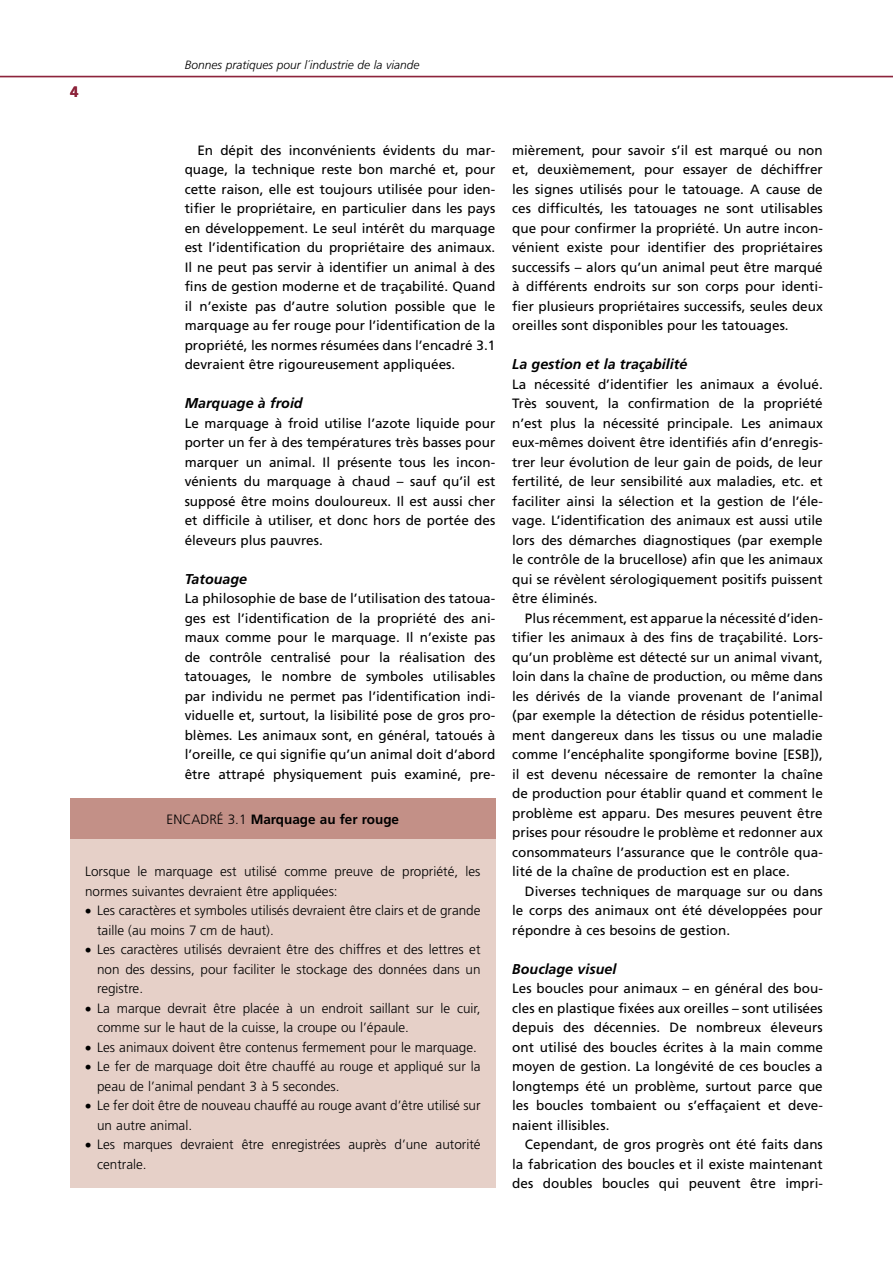
<style>
.page{position:relative;width:893px;height:1263px;background:#fff}
.page>*{position:absolute;margin:0;border:0;box-sizing:border-box;transform-origin:0 0}
.t1{font:700 15px "Frutiger LT Std";color:#8d243b}
.Heading_4{font:italic 700 14.25px "Frutiger LT Std";color:#000}
.NewPara1{font:13.5px/19.5px "Frutiger LT Std";color:#000;text-align:justify}
.NewPara{font:13.5px/19.5px "Frutiger LT Std";color:#000;text-align:justify}
.BoxBullet1{font:300 13.5px/19.5px "Frutiger LT Std";color:#000}
.BoxNewPara_1{font:300 13.5px/19.5px "Frutiger LT Std";color:#000}
.FigureTitle{font:700 13.5px "Frutiger LT Std";color:#000}
.t2{font:italic 300 12px "Frutiger LT Std";color:#000}
.s1{font-weight:300}
</style>
<div class="page">
<hr style="left:0;top:76px;width:893px;height:1px;background:#8d243b">
<div style="left:70px;top:798px;width:426px;height:41px;background:#c39087"></div>
<div style="left:70px;top:839px;width:426px;height:349px;background:#e6d0c8"></div>
<p class="t1" style="left:70px;top:83px;width:10px">4</p>
<p class="t2" style="left:185px;top:58px;width:236px">Bonnes pratiques pour l´industrie de la viande</p>
<p class="NewPara" style="left:185px;top:140px;width:312px;text-indent:13px">En dépit des inconvénients évidents du mar&shy;quage, la technique reste bon marché et, pour cette raison, elle est toujours utilisée pour iden&shy;tifier le propriétaire, en particulier dans les pays en développement. Le seul intérêt du marquage est l’identification du propriétaire des animaux.<br>Il ne peut pas servir à identifier un animal à des fins de gestion moderne et de traçabilité. Quand il n’existe pas d’autre solution possible que le marquage au fer rouge pour l’identification de la propriété, les normes résumées dans l’encadré 3.1 devraient être rigoureusement appliquées.</p>
<p class="Heading_4" style="left:185px;top:395px;width:119px">Marquage à froid</p>
<p class="NewPara1" style="left:185px;top:413px;width:312px">Le marquage à froid utilise l’azote liquide pour porter un fer à des températures très basses pour marquer un animal. Il présente tous les incon&shy;vénients du marquage à chaud – sauf qu’il est supposé être moins douloureux. Il est aussi cher et difficile à utiliser, et donc hors de portée des éleveurs plus pauvres.</p>
<p class="Heading_4" style="left:185px;top:570px;width:64px">Tatouage</p>
<p class="NewPara1" style="left:185px;top:589px;width:312px">La philosophie de base de l’utilisation des tatoua&shy;ges est l’identification de la propriété des ani&shy;maux comme pour le marquage. Il n’existe pas de contrôle centralisé pour la réalisation des tatouages, le nombre de symboles utilisables par individu ne permet pas l’identification indi&shy;viduelle et, surtout, la lisibilité pose de gros pro&shy;blèmes. Les animaux sont, en général, tatoués à l’oreille, ce qui signifie qu’un animal doit d’abord être attrapé physiquement puis examiné, pre-</p>
<p class="FigureTitle" style="left:167px;top:811px;width:234px"><span class="s1">ENCADRÉ 3.1</span> Marquage au fer rouge</p>
<p class="BoxNewPara_1" style="left:85px;top:862px;width:397px">Lorsque le marquage est utilisé comme preuve de propriété, les normes suivantes devraient être appliquées:</p>
<p class="BoxBullet1" style="left:97px;top:901px;width:385px;text-indent:-12px">• Les caractères et symboles utilisés devraient être clairs et de grande taille (au moins 7 cm de haut).</p>
<p class="BoxBullet1" style="left:97px;top:940px;width:385px;text-align:justify;text-indent:-12px">• Les caractères utilisés devraient être des chiffres et des lettres et non des dessins, pour faciliter le stockage des données dans un registre.</p>
<p class="BoxBullet1" style="left:97px;top:998px;width:385px;text-indent:-12px">• La marque devrait être placée à un endroit saillant sur le cuir, comme sur le haut de la cuisse, la croupe ou l’épaule.</p>
<p class="BoxBullet1" style="left:85px;top:1037px;width:393px">• Les animaux doivent être contenus fermement pour le marquage.</p>
<p class="BoxBullet1" style="left:97px;top:1057px;width:385px;text-indent:-12px">• Le fer de marquage doit être chauffé au rouge et appliqué sur la peau de l’animal pendant 3 à 5 secondes.</p>
<p class="BoxBullet1" style="left:97px;top:1096px;width:385px;text-indent:-12px">• Le fer doit être de nouveau chauffé au rouge avant d’être utilisé sur un autre animal.</p>
<p class="BoxBullet1" style="left:97px;top:1135px;width:385px;text-indent:-12px">• Les marques devraient être enregistrées auprès d’une autorité centrale.</p>
<p class="NewPara1" style="left:512px;top:140px;width:312px">mièrement, pour savoir s’il est marqué ou non et, deuxièmement, pour essayer de déchiffrer les signes utilisés pour le tatouage. A cause de ces difficultés, les tatouages ne sont utilisables que pour confirmer la propriété. Un autre incon&shy;vénient existe pour identifier des propriétaires successifs – alors qu’un animal peut être marqué à différents endroits sur son corps pour identi&shy;fier plusieurs propriétaires successifs, seules deux oreilles sont disponibles pour les tatouages.</p>
<p class="Heading_4" style="left:512px;top:356px;width:177px">La gestion et la traçabilité</p>
<p class="NewPara1" style="left:512px;top:374px;width:312px">La nécessité d’identifier les animaux a évolué.<br>Très souvent, la confirmation de la propriété n’est plus la nécessité principale. Les animaux eux-mêmes doivent être identifiés afin d’enregis&shy;trer leur évolution de leur gain de poids, de leur fertilité, de leur sensibilité aux maladies, etc. et faciliter ainsi la sélection et la gestion de l’éle&shy;vage. L’identification des animaux est aussi utile lors des démarches diagnostiques (par exemple le contrôle de la brucellose) afin que les animaux qui se révèlent sérologiquement positifs puissent être éliminés.</p>
<p class="NewPara" style="left:512px;top:608px;width:312px;text-indent:13px">Plus récemment, est apparue la nécessité d’iden&shy;tifier les animaux à des fins de traçabilité. Lors&shy;qu’un problème est détecté sur un animal vivant, loin dans la chaîne de production, ou même dans les dérivés de la viande provenant de l’animal (par exemple la détection de résidus potentielle&shy;ment dangereux dans les tissus ou une maladie comme l’encéphalite spongiforme bovine [ESB]), il est devenu nécessaire de remonter la chaîne de production pour établir quand et comment le problème est apparu. Des mesures peuvent être prises pour résoudre le problème et redonner aux consommateurs l’assurance que le contrôle qua&shy;lité de la chaîne de production est en place.</p>
<p class="NewPara" style="left:512px;top:881px;width:312px;text-indent:13px">Diverses techniques de marquage sur ou dans le corps des animaux ont été développées pour répondre à ces besoins de gestion.</p>
<p class="Heading_4" style="left:512px;top:960px;width:106px">Bouclage visuel</p>
<p class="NewPara1" style="left:512px;top:979px;width:312px">Les boucles pour animaux – en général des bou&shy;cles en plastique fixées aux oreilles – sont utilisées depuis des décennies. De nombreux éleveurs ont utilisé des boucles écrites à la main comme moyen de gestion. La longévité de ces boucles a longtemps été un problème, surtout parce que les boucles tombaient ou s’effaçaient et deve&shy;naient illisibles.</p>
<p class="NewPara" style="left:512px;top:1135px;width:312px;text-indent:13px">Cependant, de gros progrès ont été faits dans la fabrication des boucles et il existe maintenant des doubles boucles qui peuvent être impri-</p>
</div>
